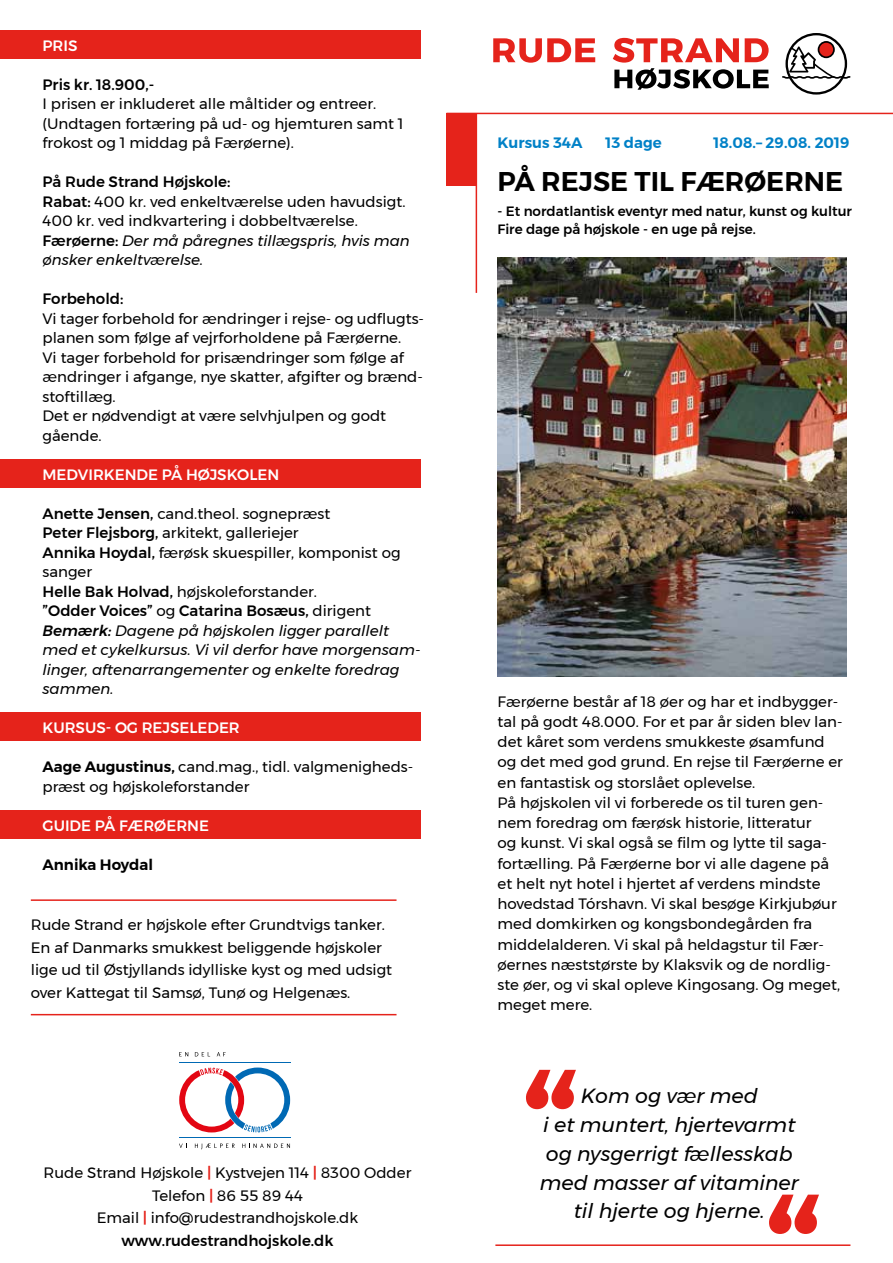
<style>
.page{position:relative;width:893px;height:1263px;background:#fff}
.page>*{position:absolute;margin:0;border:0;box-sizing:border-box;transform-origin:0 0}
.t1{font:600 147.45px "Montserrat";color:#e5231b}
.t2{font:600 27px "Montserrat";color:#000}
.t3{font:italic 20.4px/28.7px "Montserrat";color:#000;text-align:center}
.t4{font:15px/20.2px "Montserrat";color:#000}
.t5{font:italic 15px/19.5px "Montserrat";color:#000}
.t6{font:500 15px "Montserrat";color:#fff}
.t7{font:600 15px "Montserrat";color:#0081c7}
.t8{font:500 15px "Montserrat";color:#000}
.t9{font:600 15px "Montserrat";color:#000}
.t10{font:500 13.5px/18px "Montserrat";color:#000}
.s1{font-weight:500}
.s2{font-style:italic}
.s3{font-weight:500;font-style:normal}
.s4{font-style:normal}
.s5{font-weight:600}
.s6{font-weight:600;color:#e5231b}
</style>
<div class="page">
<div style="left:0;top:810px;width:421px;height:29px;background:#e5231b"></div>
<div style="left:0;top:712px;width:421px;height:29px;background:#e5231b"></div>
<div style="left:0;top:459px;width:421px;height:29px;background:#e5231b"></div>
<div style="left:446px;top:113px;width:30px;height:73px;background:#e5231b"></div>
<hr style="left:476px;top:114px;width:1px;height:179px;background:#e5231b">
<hr style="left:446px;top:113px;width:447px;height:1px;background:#e5231b">
<svg style="left:493px;top:38px;width:102px;height:25px"></svg>
<svg style="left:613px;top:38px;width:156px;height:52px"></svg>
<svg style="left:782px;top:33px;width:68px;height:62px"></svg>
<hr style="left:495px;top:1244px;width:355px;height:2px;background:#e5231b">
<div style="left:0;top:30px;width:421px;height:28px;background:#e5231b"></div>
<svg style="left:179px;top:1143px;width:8px;height:5px"></svg>
<svg style="left:195px;top:1143px;width:40px;height:6px"></svg>
<svg style="left:242px;top:1143px;width:48px;height:5px"></svg>
<svg style="left:217px;top:1052px;width:9px;height:4px"></svg>
<svg style="left:179px;top:1052px;width:9px;height:4px"></svg>
<svg style="left:195px;top:1052px;width:14px;height:4px"></svg>
<hr style="left:179px;top:1138px;width:111px;height:1px;background:#0069b4">
<hr style="left:179px;top:1062px;width:111px;height:1px;background:#0069b4">
<svg style="left:179px;top:1067px;width:111px;height:65px"></svg>
<hr style="left:31px;top:899px;width:365px;height:2px;background:#e5231b">
<hr style="left:31px;top:1014px;width:365px;height:1px;background:#e5231b">
<img style="left:497px;top:257px;width:349px;height:419px">
<p class="t6" style="left:43px;top:34px;width:36px">PRIS</p>
<p class="t8" style="left:43px;top:73px;width:113px">Pris kr. 18.900,-</p>
<p class="t4" style="left:43px;top:94px;width:362px;line-height:19.5px">I prisen er inkluderet alle måltider og entreer. (Undtagen fortæring på ud- og hjemturen samt 1 frokost og 1 middag på Færøerne).</p>
<p class="t4" style="left:43px;top:172px;width:369px;line-height:19.5px"><span class="s1">På Rude Strand Højskole:<br>Rabat:</span> 400 kr. ved enkeltværelse uden havudsigt.<br>400 kr. ved indkvartering i dobbeltværelse.<br><span class="s1">Færøerne:</span> <span class="s2">Der må påregnes tillægspris, hvis man ønsker enkeltværelse.</span></p>
<p class="t8" style="left:43px;top:287px;width:82px">Forbehold:</p>
<p class="t4" style="left:43px;top:308px;width:383px;line-height:19.5px">Vi tager forbehold for ændringer i rejse- og udflugts&shy;planen som følge af vejrforholdene på Færøerne.<br>Vi tager forbehold for prisændringer som følge af ændringer i afgange, nye skatter, afgifter og brænd&shy;stoftillæg.<br>Det er nødvendigt at være selvhjulpen og godt gående.</p>
<p class="t6" style="left:43px;top:463px;width:238px">MEDVIRKENDE PÅ HØJSKOLEN</p>
<p class="t5" style="left:43px;top:503px;width:380px"><span class="s3">Anette Jensen,</span> <span class="s4">cand.theol. sognepræst<br></span><span class="s3">Peter Flejsborg,</span> <span class="s4">arkitekt, galleriejer<br></span><span class="s3">Annika Hoydal,</span> <span class="s4">færøsk skuespiller, komponist og sanger<br></span><span class="s3">Helle Bak Holvad,</span> <span class="s4">højskoleforstander.<br></span><span class="s3">”Odder Voices”</span> <span class="s4">og</span> <span class="s3">Catarina Bosæus,</span> <span class="s4">dirigent </span><span class="s1">Bemærk:</span> Dagene på højskolen ligger parallelt med et cykelkursus. Vi vil derfor have morgensam&shy;linger, aftenarrangementer og enkelte foredrag sammen.</p>
<p class="t6" style="left:43px;top:716px;width:199px">KURSUS- OG REJSELEDER</p>
<p class="t4" style="left:43px;top:757px;width:372px;line-height:19.5px"><span class="s5">Aage Augustinus,</span> cand.mag., tidl. valgmenigheds&shy;præst og højskoleforstander</p>
<p class="t6" style="left:43px;top:814px;width:168px">GUIDE PÅ FÆRØERNE</p>
<p class="t9" style="left:43px;top:852px;width:112px">Annika Hoydal</p>
<p class="t4" style="left:31px;top:914px;width:363px;line-height:22.5px">Rude Strand er højskole efter Grundtvigs tanker.<br>En af Danmarks smukkest beliggende højskoler lige ud til Østjyllands idylliske kyst og med udsigt over Kattegat til Samsø, Tunø og Helgenæs.</p>
<p class="t4" style="left:44px;top:1161px;width:369px;line-height:22.5px;text-align:center">Rude Strand Højskole <span class="s6">|</span> Kystvejen 114 <span class="s6">|</span> 8300 Odder Telefon <span class="s6">|</span> 86 55 89 44<br>Email <span class="s6">|</span> info@rudestrandhojskole.dk <span class="s1">www.rudestrandhojskole.dk</span></p>
<p class="t7" style="left:497px;top:131px;width:86px">Kursus 34A</p>
<p class="t7" style="left:605px;top:131px;width:58px">13 dage</p>
<p class="t7" style="left:713px;top:131px;width:137px">18.08.– 29.08. 2019</p>
<h2 class="t2" style="left:497px;top:160px;width:347px">PÅ REJSE TIL FÆRØERNE</h2>
<p class="t10" style="left:497px;top:203px;width:356px">- Et nordatlantisk eventyr med natur, kunst og kultur<br>Fire dage på højskole - en uge på rejse.</p>
<p class="t4" style="left:497px;top:691px;width:347px">Færøerne består af 18 øer og har et indbygger&shy;tal på godt 48.000. For et par år siden blev lan&shy;det kåret som verdens smukkeste øsamfund og det med god grund. En rejse til Færøerne er en fantastisk og storslået oplevelse.<br>På højskolen vil vi forberede os til turen gen&shy;nem foredrag om færøsk historie, litteratur<br>og kunst. Vi skal også se film og lytte til saga&shy;fortælling. På Færøerne bor vi alle dagene på et helt nyt hotel i hjertet af verdens mindste hovedstad Tórshavn. Vi skal besøge Kirkjubøur med domkirken og kongsbondegården fra middelalderen. Vi skal på heldagstur til Fær&shy;øernes næststørste by Klaksvik og de nordlig&shy;ste øer, og vi skal opleve Kingosang. Og meget, meget mere.</p>
<h1 class="t1" style="left:522px;top:1010px;width:61px">“</h1>
<h3 class="t3" style="left:540px;top:1082px;width:260px">Kom og vær med<br>i et muntert, hjertevarmt og nysgerrigt fællesskab med masser af vitaminer til hjerte og hjerne.</h3>
<h1 class="t1" style="left:765px;top:1135px;width:61px">“</h1>
</div>
